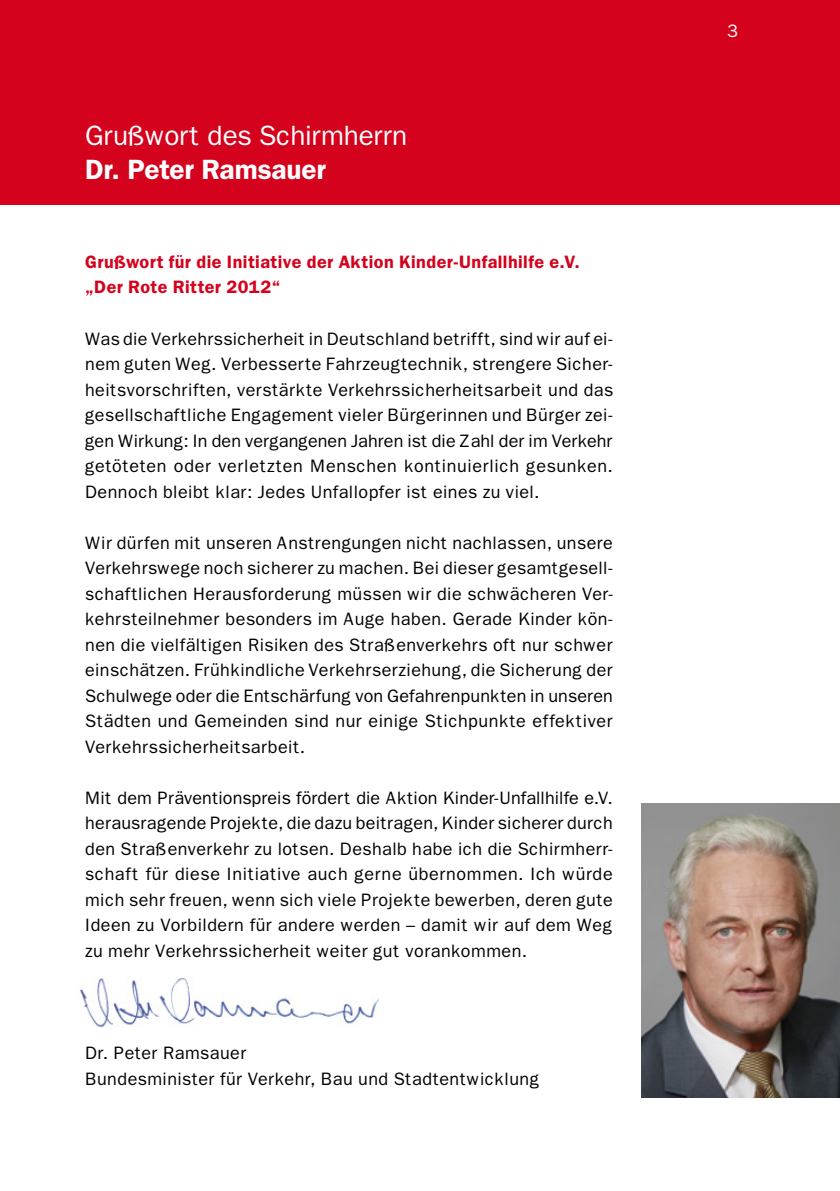
<style>
.page{position:relative;width:840px;height:1191px;background:#fff}
.page>*{position:absolute;margin:0;border:0;box-sizing:border-box;transform-origin:0 0}
.t1{font:28px "Franklin Gothic";letter-spacing:-.005em;color:#fff}
.t2{font:600 28px "Franklin Gothic";letter-spacing:-.005em;color:#fff}
.t3{font:18px/25.6px "Franklin Gothic";letter-spacing:.02em;color:#000;text-align:justify}
.t4{font:600 18px/25.6px "Franklin Gothic";letter-spacing:.025em;color:#d4021d}
.t5{font:18px "Franklin Gothic";color:#fff}
</style>
<div class="page">
<div style="left:0;top:0;width:839px;height:204px;background:#d4021d"></div>
<img style="left:79px;top:978px;width:300px;height:50px">
<img style="left:641px;top:804px;width:198px;height:293px">
<h1 class="t1" style="left:85px;top:119px;width:323px">Grußwort des Schirmherrn</h1>
<h1 class="t2" style="left:85px;top:152px;width:242px">Dr. Peter Ramsauer</h1>
<p class="t4" style="left:85px;top:249px;width:496px">Grußwort für die Initiative der Aktion Kinder-Unfallhilfe e.V. „Der Rote Ritter 2012“</p>
<p class="t3" style="left:85px;top:326px;width:529px">Was die Verkehrssicherheit in Deutschland betrifft, sind wir auf ei&shy;nem guten Weg. Verbesserte Fahrzeugtechnik, strengere Sicher&shy;heitsvorschriften, verstärkte Verkehrssicherheitsarbeit und das gesellschaftliche Engagement vieler Bürgerinnen und Bürger zei&shy;gen Wirkung: In den vergangenen Jahren ist die Zahl der im Verkehr getöteten oder verletzten Menschen kontinuierlich gesunken.<br>Dennoch bleibt klar: Jedes Unfallopfer ist eines zu viel.</p>
<p class="t3" style="left:85px;top:530px;width:529px">Wir dürfen mit unseren Anstrengungen nicht nachlassen, unsere Verkehrswege noch sicherer zu machen. Bei dieser gesamtgesell&shy;schaftlichen Herausforderung müssen wir die schwächeren Ver&shy;kehrsteilnehmer besonders im Auge haben. Gerade Kinder kön&shy;nen die vielfältigen Risiken des Straßenverkehrs oft nur schwer einschätzen. Frühkindliche Verkehrserziehung, die Sicherung der Schulwege oder die Entschärfung von Gefahrenpunkten in unseren Städten und Gemeinden sind nur einige Stichpunkte effektiver Verkehrssicherheitsarbeit.</p>
<p class="t3" style="left:85px;top:785px;width:529px">Mit dem Präventionspreis fördert die Aktion Kinder-Unfallhilfe e.V. herausragende Projekte, die dazu beitragen, Kinder sicherer durch den Straßenverkehr zu lotsen. Deshalb habe ich die Schirmherr&shy;schaft für diese Initiative auch gerne übernommen. Ich würde mich sehr freuen, wenn sich viele Projekte bewerben, deren gute Ideen zu Vorbildern für andere werden – damit wir auf dem Weg zu mehr Verkehrssicherheit weiter gut vorankommen.</p>
<p class="t3" style="left:85px;top:1040px;width:456px">Dr. Peter Ramsauer<br>Bundesminister für Verkehr, Bau und Stadtentwicklung</p>
<p class="t5" style="left:726px;top:20px;width:12px">3</p>
</div>
